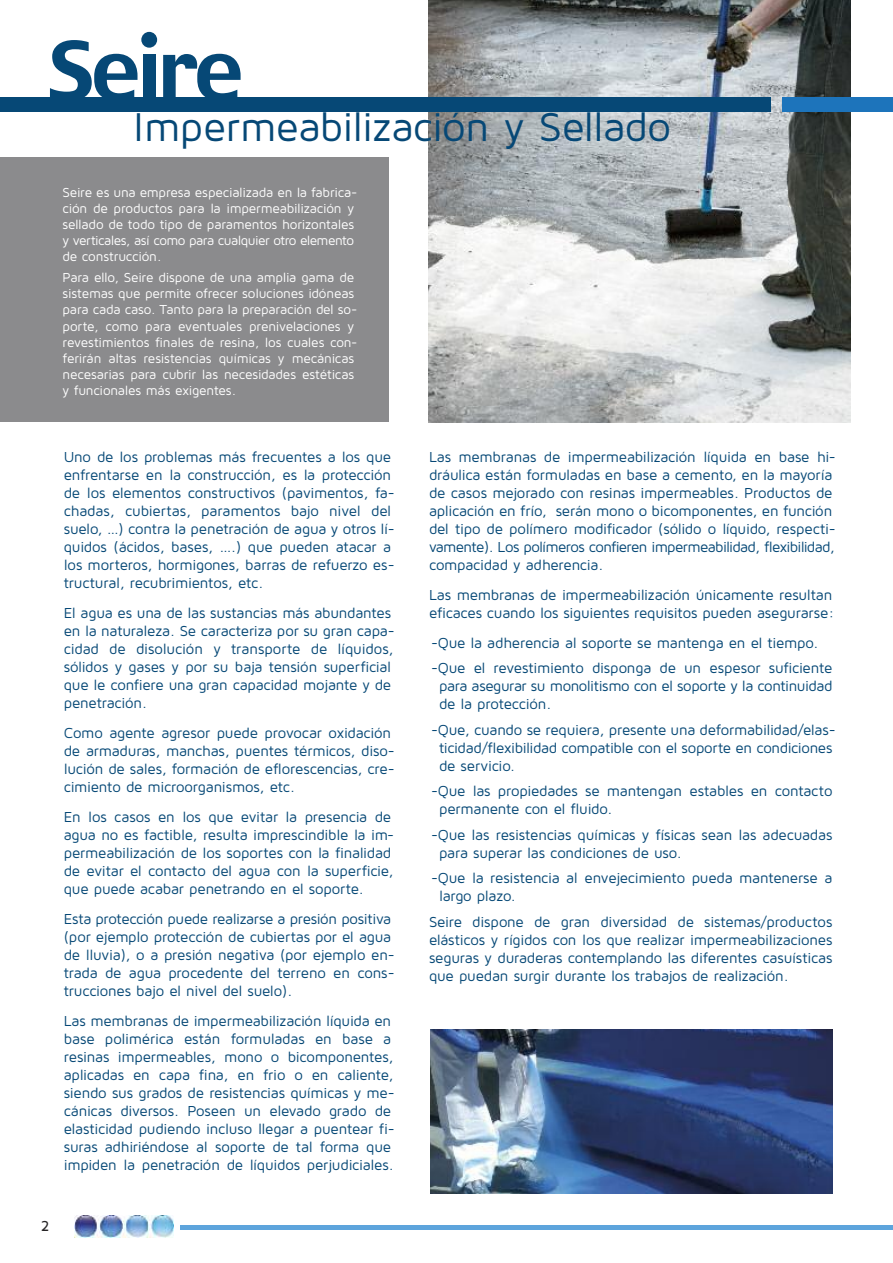
<style>
.page{position:relative;width:893px;height:1263px;background:#fff}
.page>*{position:absolute;margin:0;border:0;box-sizing:border-box;transform-origin:0 0}
.t1{font:41.7px "Maven Pro";letter-spacing:-.015em;color:#064876}
.t2{font:15px/18px "Maven Pro";letter-spacing:-.015em;color:#064876}
.t3{font:500 15px "Maven Pro";color:#272526}
.t4{font:13.5px/16.2px "Maven Pro";letter-spacing:-.015em;color:#fff}
</style>
<div class="page">
<div style="left:0;top:157px;width:389px;height:265px;background:#8b8b8d"></div>
<img style="left:430px;top:1029px;width:403px;height:165px">
<hr style="left:180px;top:1225px;width:713px;height:4px;background:#5da4dc">
<img style="left:429px;top:0;width:421px;height:423px">
<img style="left:75px;top:1215px;width:98px;height:23px">
<div style="left:782px;top:97px;width:111px;height:15px;background:#1d74bb"></div>
<div style="left:0;top:97px;width:770px;height:15px;background:#064876"></div>
<svg style="left:50px;top:40px;width:87px;height:57px"></svg>
<div style="left:143px;top:55px;width:13px;height:45px;background:#064876"></div>
<svg style="left:163px;top:54px;width:78px;height:43px"></svg>
<div style="left:141px;top:32px;width:16px;height:16px;background:#064876;border-radius:50%"></div>
<h1 class="t1" style="left:134px;top:102px;width:539px">Impermeabilización y Sellado</h1>
<p class="t4" style="left:63px;top:184px;width:296px">Seire es una empresa especializada en la fabrica&shy;ción de productos para la impermeabilización y sellado de todo tipo de paramentos horizontales y verticales, así como para cualquier otro elemento de construcción.</p>
<p class="t4" style="left:63px;top:269px;width:296px">Para ello, Seire dispone de una amplia gama de sistemas que permite ofrecer soluciones idóneas para cada caso. Tanto para la preparación del so&shy;porte, como para eventuales prenivelaciones y revestimientos finales de resina, los cuales con&shy;ferirán altas resistencias químicas y mecánicas necesarias para cubrir las necesidades estéticas y funcionales más exigentes.</p>
<p class="t2" style="left:64px;top:448px;width:332px">Uno de los problemas más frecuentes a los que enfrentarse en la construcción, es la protección de los elementos constructivos (pavimentos, fa&shy;chadas, cubiertas, paramentos bajo nivel del suelo, …) contra la penetración de agua y otros lí&shy;quidos (ácidos, bases, ….) que pueden atacar a los morteros, hormigones, barras de refuerzo es&shy;tructural, recubrimientos, etc.</p>
<p class="t2" style="left:64px;top:604px;width:332px">El agua es una de las sustancias más abundantes en la naturaleza. Se caracteriza por su gran capa&shy;cidad de disolución y transporte de líquidos, sólidos y gases y por su baja tensión superficial que le confiere una gran capacidad mojante y de penetración.</p>
<p class="t2" style="left:64px;top:724px;width:332px">Como agente agresor puede provocar oxidación de armaduras, manchas, puentes térmicos, diso&shy;lución de sales, formación de eflorescencias, cre&shy;cimiento de microorganismos, etc.</p>
<p class="t2" style="left:64px;top:808px;width:332px">En los casos en los que evitar la presencia de agua no es factible, resulta imprescindible la im&shy;permeabilización de los soportes con la finalidad de evitar el contacto del agua con la superficie, que puede acabar penetrando en el soporte.</p>
<p class="t2" style="left:64px;top:910px;width:332px">Esta protección puede realizarse a presión positiva (por ejemplo protección de cubiertas por el agua de lluvia), o a presión negativa (por ejemplo en&shy;trada de agua procedente del terreno en cons&shy;trucciones bajo el nivel del suelo).</p>
<p class="t2" style="left:64px;top:1012px;width:332px">Las membranas de impermeabilización líquida en base polimérica están formuladas en base a resinas impermeables, mono o bicomponentes, aplicadas en capa fina, en frio o en caliente, siendo sus grados de resistencias químicas y me&shy;cánicas diversos. Poseen un elevado grado de elasticidad pudiendo incluso llegar a puentear fi&shy;suras adhiriéndose al soporte de tal forma que impiden la penetración de líquidos perjudiciales.</p>
<p class="t3" style="left:41px;top:1217px;width:10px">2</p>
<p class="t2" style="left:429px;top:448px;width:408px">Las membranas de impermeabilización líquida en base hi&shy;dráulica están formuladas en base a cemento, en la mayoría de casos mejorado con resinas impermeables. Productos de aplicación en frío, serán mono o bicomponentes, en función del tipo de polímero modificador (sólido o líquido, respecti&shy;vamente). Los polímeros confieren impermeabilidad, flexibilidad, compacidad y adherencia.</p>
<p class="t2" style="left:429px;top:586px;width:407px">Las membranas de impermeabilización únicamente resultan eficaces cuando los siguientes requisitos pueden asegurarse:</p>
<p class="t2" style="left:431px;top:630px;width:403px;line-height:25.5px">-Que la adherencia al soporte se mantenga en el tiempo. -Que el revestimiento disponga de un espesor suficiente</p>
<p class="t2" style="left:439px;top:677px;width:395px">para asegurar su monolitismo con el soporte y la continuidad de la protección.</p>
<p class="t2" style="left:439px;top:721px;width:398px;text-indent:-8px">-Que, cuando se requiera, presente una deformabilidad/elas&shy;ticidad/flexibilidad compatible con el soporte en condiciones de servicio.</p>
<p class="t2" style="left:439px;top:782px;width:395px;text-indent:-8px">-Que las propiedades se mantengan estables en contacto permanente con el fluido.</p>
<p class="t2" style="left:439px;top:826px;width:395px;text-indent:-8px">-Que las resistencias químicas y físicas sean las adecuadas para superar las condiciones de uso.</p>
<p class="t2" style="left:439px;top:869px;width:395px;text-indent:-8px">-Que la resistencia al envejecimiento pueda mantenerse a largo plazo.</p>
<p class="t2" style="left:429px;top:913px;width:405px;text-align:justify">Seire dispone de gran diversidad de sistemas/productos elásticos y rígidos con los que realizar impermeabilizaciones seguras y duraderas contemplando las diferentes casuísticas que puedan surgir durante los trabajos de realización.</p>
</div>
